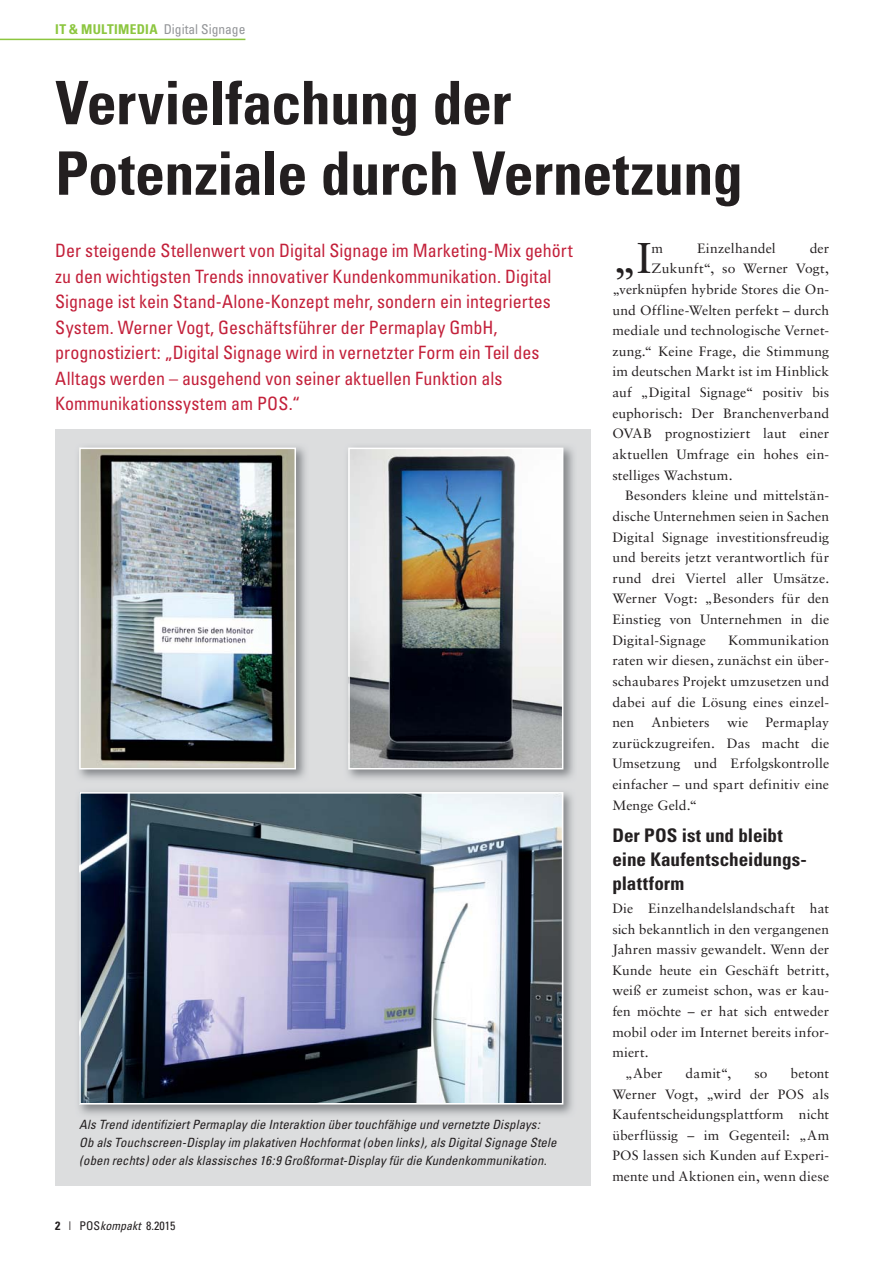
<style>
.page{position:relative;width:893px;height:1263px;background:#fff}
.page>*{position:absolute;margin:0;border:0;box-sizing:border-box;transform-origin:0 0}
.t1{font:700 condensed 60px/70.5px "Univers";letter-spacing:-.01em;color:#231f20}
.t2{font:43.05px "Sabon LT Std";color:#231f20}
.t3{font:700 condensed 18.75px/24px "Univers";color:#231f20}
.t4{font:condensed 18.3px/25.5px "Univers";color:#c3203a}
.t5{font:13.5px/20.7px "Sabon LT Std";letter-spacing:.01em;color:#231f20;text-align:justify}
.t6{font:condensed 13.5px "Univers";color:#939598}
.t7{font:italic condensed 12.75px/18px "Univers";letter-spacing:.01em;color:#231f20}
.t8{font:condensed 12px "Univers";color:#231f20}
.s1{font-weight:700;color:#8cc63f}
.s2{font-weight:700}
.s3{font-style:italic}
</style>
<div class="page">
<hr style="left:0;top:39px;width:245px;height:1px;background:#8cc63f">
<div style="left:55px;top:429px;width:536px;height:757px;background:#dcddde"></div>
<img style="left:78px;top:446px;width:228px;height:333px">
<img style="left:82px;top:451px;width:211px;height:315px">
<div style="left:79px;top:448px;width:217px;height:321px;border:2px solid #fff"></div>
<img style="left:347px;top:446px;width:227px;height:333px">
<img style="left:351px;top:451px;width:209px;height:315px">
<div style="left:348px;top:448px;width:215px;height:321px;border:2px solid #fff"></div>
<img style="left:78px;top:791px;width:495px;height:324px">
<img style="left:82px;top:795px;width:478px;height:306px">
<div style="left:79px;top:792px;width:484px;height:312px;border:2px solid #fff"></div>
<p class="t6" style="left:55px;top:25px;width:192px"><span class="s1">IT &amp; MULTIMEDIA</span> Digital Signage</p>
<h1 class="t1" style="left:55px;top:74px;width:689px">Vervielfachung der<br>Potenziale durch Vernetzung</h1>
<p class="t4" style="left:55px;top:240px;width:519px">Der steigende Stellenwert von Digital Signage im Marketing-Mix gehört zu den wichtigsten Trends innovativer Kundenkommunikation. Digital Signage ist kein Stand-Alone-Konzept mehr, sondern ein integriertes System. Werner Vogt, Geschäftsführer der Permaplay GmbH, prognostiziert: „Digital Signage wird in vernetzter Form ein Teil des Alltags werden – ausgehend von seiner aktuellen Funktion als Kommunikationssystem am POS.“</p>
<h2 class="t2" style="left:612px;top:237px;width:41px">„I</h2>
<p class="t5" style="left:652px;top:238px;width:13px">m</p>
<p class="t5" style="left:697px;top:238px;width:80px">Einzelhandel</p>
<p class="t5" style="left:810px;top:238px;width:21px">der</p>
<p class="t5" style="left:652px;top:259px;width:179px">Zukunft“, so Werner Vogt,</p>
<p class="t5" style="left:612px;top:280px;width:218px">„verknüpfen hybride Stores die On-</p>
<p class="t5" style="left:612px;top:300px;width:218px">und Offline-Welten perfekt – durch</p>
<p class="t5" style="left:612px;top:321px;width:218px">mediale und technologische Vernet-</p>
<p class="t5" style="left:612px;top:342px;width:218px">zung.“ Keine Frage, die Stimmung</p>
<p class="t5" style="left:612px;top:362px;width:218px">im deutschen Markt ist im Hinblick</p>
<p class="t5" style="left:612px;top:383px;width:218px">auf „Digital Signage“ positiv bis</p>
<p class="t5" style="left:612px;top:403px;width:218px">euphorisch: Der Branchenverband</p>
<p class="t5" style="left:612px;top:424px;width:218px">OVAB prognostiziert laut einer</p>
<p class="t5" style="left:612px;top:445px;width:218px">aktuellen Umfrage ein hohes ein-</p>
<p class="t5" style="left:612px;top:465px;width:122px">stelliges Wachstum.</p>
<p class="t5" style="left:625px;top:486px;width:206px">Besonders kleine und mittelstän-</p>
<p class="t5" style="left:612px;top:507px;width:218px">dische Unternehmen seien in Sachen</p>
<p class="t5" style="left:612px;top:527px;width:218px">Digital Signage investitionsfreudig</p>
<p class="t5" style="left:612px;top:548px;width:218px">und bereits jetzt verantwortlich für</p>
<p class="t5" style="left:612px;top:568px;width:218px">rund drei Viertel aller Umsätze.</p>
<p class="t5" style="left:612px;top:589px;width:218px">Werner Vogt: „Besonders für den</p>
<p class="t5" style="left:612px;top:610px;width:218px">Einstieg von Unternehmen in die</p>
<p class="t5" style="left:612px;top:630px;width:95px">Digital-Signage</p>
<p class="t5" style="left:612px;top:630px;width:218px;text-indent:116px">Kommunikation raten wir diesen, zunächst ein über&shy;schaubares Projekt umzusetzen und dabei auf die Lösung eines einzel&shy;nen</p>
<p class="t5" style="left:612px;top:713px;width:218px;text-indent:153px">Permaplay zurückzugreifen. Das macht die Umsetzung und Erfolgskontrolle einfacher – und spart definitiv eine Menge Geld.“</p>
<h3 class="t3" style="left:612px;top:825px;width:196px">Der POS ist und bleibt eine Kaufentscheidungs&shy;plattform</h3>
<p class="t5" style="left:612px;top:899px;width:218px">Die Einzelhandelslandschaft hat</p>
<p class="t5" style="left:612px;top:919px;width:218px">sich bekanntlich in den vergangenen</p>
<p class="t5" style="left:612px;top:940px;width:218px">Jahren massiv gewandelt. Wenn der</p>
<p class="t5" style="left:612px;top:960px;width:218px">Kunde heute ein Geschäft betritt,</p>
<p class="t5" style="left:612px;top:981px;width:218px">weiß er zumeist schon, was er kau-</p>
<p class="t5" style="left:612px;top:1002px;width:218px">fen möchte – er hat sich entweder</p>
<p class="t5" style="left:612px;top:1022px;width:218px">mobil oder im Internet bereits infor-</p>
<p class="t5" style="left:612px;top:1043px;width:38px">miert.</p>
<p class="t5" style="left:625px;top:1064px;width:39px">„Aber</p>
<p class="t5" style="left:685px;top:1064px;width:47px">damit“,</p>
<p class="t5" style="left:754px;top:1064px;width:15px">so</p>
<p class="t5" style="left:651px;top:713px;width:60px">Anbieters</p>
<p class="t5" style="left:727px;top:713px;width:23px">wie</p>
<p class="t5" style="left:612px;top:1064px;width:218px;text-indent:178px">betont Werner Vogt, „wird der POS als Kaufentscheidungsplattform nicht überflüssig – im Gegenteil: „Am POS lassen sich Kunden auf Experi&shy;mente und Aktionen ein, wenn diese</p>
<p class="t7" style="left:79px;top:1116px;width:479px">Als Trend identifiziert Permaplay die Interaktion über touchfähige und vernetzte Displays:<br>Ob als Touchscreen-Display im plakativen Hochformat (oben links), als Digital Signage Stele (oben rechts) oder als klassisches 16:9 Großformat-Display für die Kundenkommunikation.</p>
<p class="t8" style="left:55px;top:1221px;width:122px"><span class="s2">2</span> | POS<span class="s3">kompakt</span> 8.2015</p>
</div>
